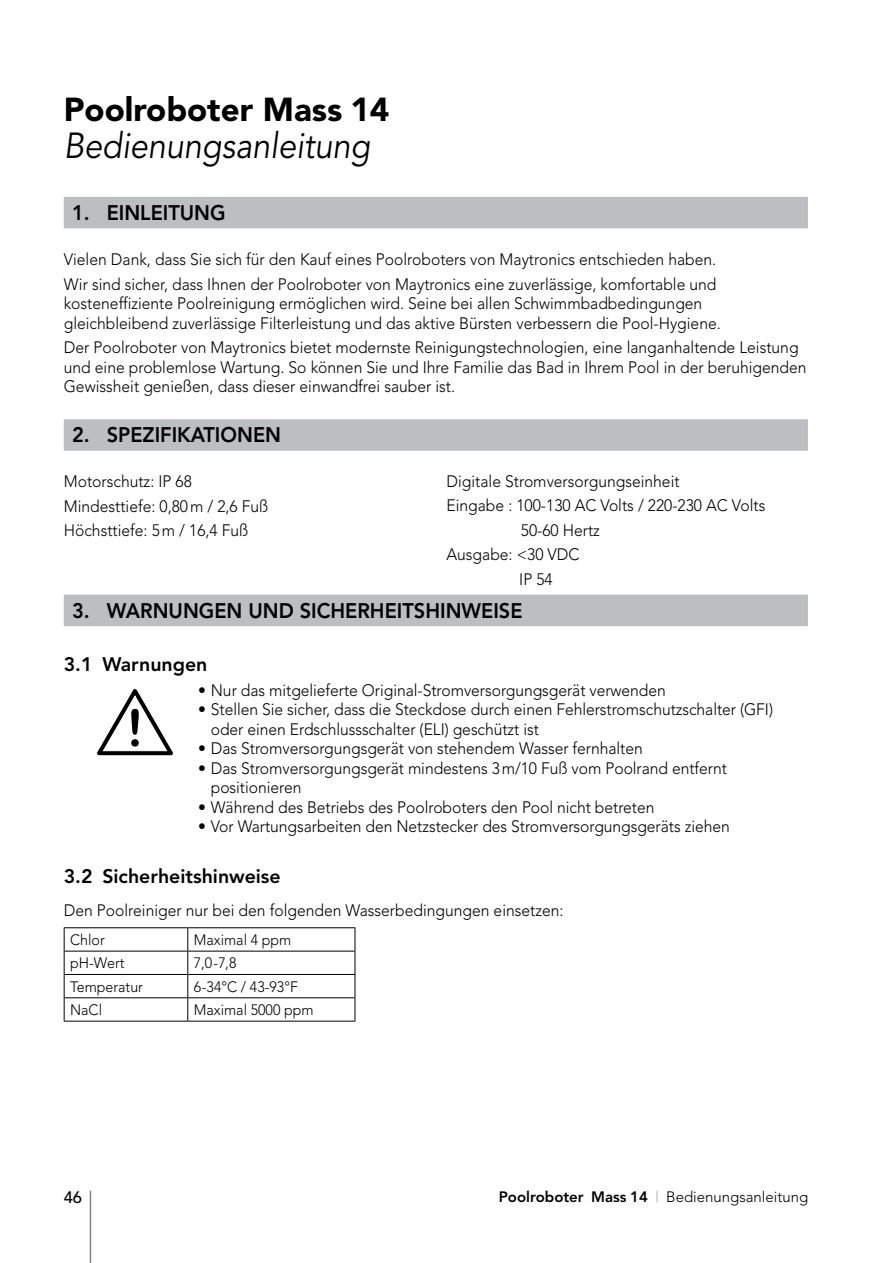
<style>
.page{position:relative;width:893px;height:1263px;background:#fff}
.page>*{position:absolute;margin:0;border:0;box-sizing:border-box;transform-origin:0 0}
.t1{font:italic 36px "Avenir LT";color:#000;scale:.9 1}
.t2{font:900 33px "Avenir LT";color:#000}
.t3{font:800 21px "Avenir LT";color:#000;scale:.95 1}
.t4{font:800 19.5px "Avenir LT";color:#000}
.t5{font:300 16.5px/19.5px "Avenir LT";color:#000;scale:.95 1}
.t6{font:500 16.5px "Avenir LT";color:#000}
.t7{font:300 15px "Avenir LT";color:#000;scale:.95 1}
.t8{font:300 15px "Avenir LT";color:#000}
.s1{font-weight:800}
.s2{font-weight:400;color:#a7a9ac}
</style>
<div class="page">
<hr style="left:90px;top:1191px;width:1px;height:72px;background:#808285">
<div style="left:64px;top:197px;width:744px;height:31px;background:#bcbec0"></div>
<div style="left:64px;top:419px;width:744px;height:32px;background:#bcbec0"></div>
<div style="left:64px;top:595px;width:744px;height:31px;background:#bcbec0"></div>
<hr style="left:64px;top:927px;width:124px;height:1px;background:#000">
<hr style="left:188px;top:927px;width:167px;height:1px;background:#000">
<hr style="left:64px;top:951px;width:124px;height:1px;background:#000">
<hr style="left:188px;top:951px;width:167px;height:1px;background:#000">
<hr style="left:64px;top:974px;width:124px;height:1px;background:#000">
<hr style="left:188px;top:974px;width:167px;height:1px;background:#000">
<hr style="left:64px;top:997px;width:124px;height:1px;background:#000">
<svg style="left:64px;top:928px;width:1px;height:93px"></svg>
<hr style="left:188px;top:997px;width:167px;height:1px;background:#000">
<svg style="left:187px;top:928px;width:1px;height:93px"></svg>
<svg style="left:355px;top:928px;width:1px;height:93px"></svg>
<hr style="left:64px;top:1021px;width:124px;height:1px;background:#000">
<hr style="left:188px;top:1021px;width:167px;height:1px;background:#000">
<svg style="left:96px;top:689px;width:78px;height:67px"></svg>
<h2 class="t2" style="left:64px;top:90px;width:327px">Poolroboter Mass 14</h2>
<h1 class="t1" style="left:64px;top:125px;width:342px">Bedienungsanleitung</h1>
<p class="t3" style="left:72px;top:200px;width:163px">1. EINLEITUNG</p>
<p class="t5" style="left:64px;top:247px;width:689px;line-height:24.6px">Vielen Dank, dass Sie sich für den Kauf eines Poolroboters von Maytronics entschieden haben.<br>Wir sind sicher, dass Ihnen der Poolroboter von Maytronics eine zuverlässige, komfortable und</p>
<p class="t5" style="left:64px;top:294px;width:693px">kosteneffiziente Poolreinigung ermöglichen wird. Seine bei allen Schwimmbadbedingungen gleichbleibend zuverlässige Filterleistung und das aktive Bürsten verbessern die Pool-Hygiene.</p>
<p class="t5" style="left:64px;top:338px;width:783px">Der Poolroboter von Maytronics bietet modernste Reinigungstechnologien, eine langanhaltende Leistung und eine problemlose Wartung. So können Sie und Ihre Familie das Bad in Ihrem Pool in der beruhigenden<br>Gewissheit genießen, dass dieser einwandfrei sauber ist.</p>
<p class="t3" style="left:72px;top:422px;width:221px">2. SPEZIFIKATIONEN</p>
<p class="t5" style="left:64px;top:469px;width:217px;line-height:24.6px">Motorschutz: IP 68<br>Mindesttiefe: 0,80m / 2,6 Fuß<br>Höchsttiefe: 5m / 16,4 Fuß</p>
<p class="t5" style="left:446px;top:471px;width:247px">Digitale Stromversorgungseinheit</p>
<p class="t5" style="left:446px;top:496px;width:337px">Eingabe : 100-130 AC Volts / 220-230 AC Volts</p>
<p class="t5" style="left:521px;top:520px;width:85px">50-60 Hertz</p>
<p class="t5" style="left:446px;top:545px;width:142px">Ausgabe: &lt;30 VDC</p>
<p class="t5" style="left:519px;top:570px;width:37px">IP 54</p>
<p class="t3" style="left:72px;top:598px;width:475px">3. WARNUNGEN UND SICHERHEITSHINWEISE</p>
<p class="t4" style="left:64px;top:653px;width:145px">3.1 Warnungen</p>
<p class="t5" style="left:198px;top:680px;width:494px">• Nur das mitgelieferte Original-Stromversorgungsgerät verwenden</p>
<p class="t5" style="left:211px;top:700px;width:593px;text-indent:-13px">• Stellen Sie sicher, dass die Steckdose durch einen Fehlerstromschutzschalter (GFI) oder einen Erdschlussschalter (ELI) geschützt ist</p>
<p class="t5" style="left:198px;top:739px;width:470px">• Das Stromversorgungsgerät von stehendem Wasser fernhalten</p>
<p class="t5" style="left:211px;top:758px;width:545px;text-indent:-13px">• Das Stromversorgungsgerät mindestens 3m/10 Fuß vom Poolrand entfernt positionieren</p>
<p class="t5" style="left:198px;top:797px;width:482px">• Während des Betriebs des Poolroboters den Pool nicht betreten</p>
<p class="t5" style="left:198px;top:817px;width:561px">• Vor Wartungsarbeiten den Netzstecker des Stromversorgungsgeräts ziehen</p>
<p class="t4" style="left:64px;top:865px;width:219px">3.2 Sicherheitshinweise</p>
<p class="t5" style="left:64px;top:901px;width:528px">Den Poolreiniger nur bei den folgenden Wasserbedingungen einsetzen:</p>
<p class="t7" style="left:70px;top:931px;width:38px">Chlor</p>
<p class="t7" style="left:194px;top:931px;width:104px">Maximal 4 ppm</p>
<p class="t7" style="left:70px;top:954px;width:59px">pH-Wert</p>
<p class="t7" style="left:194px;top:954px;width:46px">7,0-7,8</p>
<p class="t7" style="left:70px;top:978px;width:78px">Temperatur</p>
<p class="t7" style="left:194px;top:978px;width:111px">6-34°C / 43-93°F</p>
<p class="t7" style="left:70px;top:1001px;width:35px">NaCl</p>
<p class="t7" style="left:194px;top:1001px;width:128px">Maximal 5000 ppm</p>
<p class="t6" style="left:64px;top:1188px;width:20px">46</p>
<p class="t8" style="left:499px;top:1188px;width:311px"><span class="s1">Poolroboter Mass 14</span> <span class="s2">|</span> Bedienungsanleitung</p>
</div>
